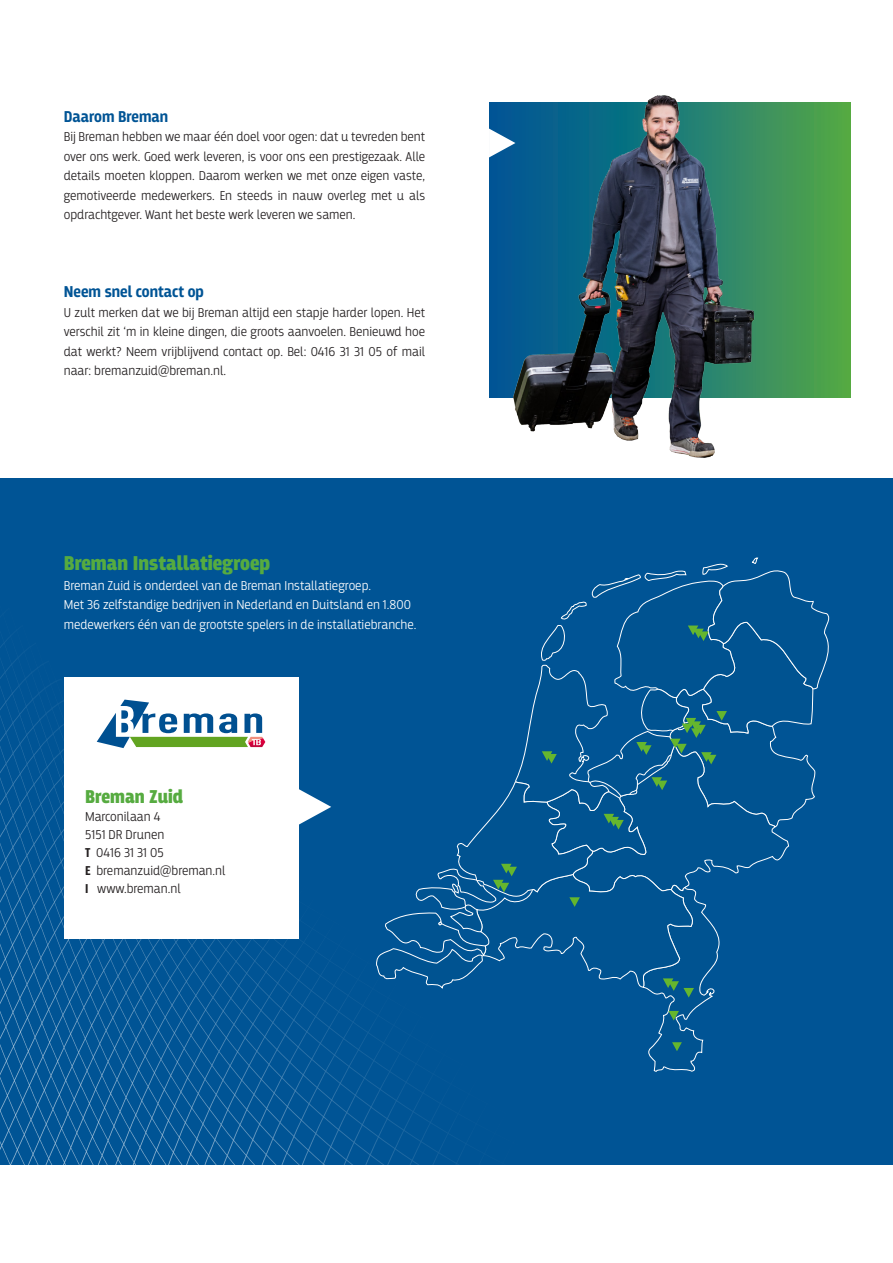
<style>
.page{position:relative;width:893px;height:1263px;background:#fff}
.page>*{position:absolute;margin:0;border:0;box-sizing:border-box;transform-origin:0 0}
.Installatiegroep{font:900 21px "Breakers";color:#56ab40}
.Bedrijfsnaam{font:900 19.5px "Breakers";color:#56ab40}
.Kop_kolom{font:700 16.5px "Breakers";color:#005495}
.Platte_tekst{font:300 13.5px/19.5px "Breakers";color:#231f20;text-align:justify}
.Bedrijfstekst{font:300 13.5px/19.5px "Breakers";color:#fff}
.Adresgegevens{font:300 13.5px "Breakers";color:#231f20}
.s1{font-weight:700}
</style>
<div class="page">
<svg style="left:489px;top:102px;width:361px;height:296px;background:#3f9457"></svg>
<svg style="left:489px;top:129px;width:13px;height:28px"></svg>
<img style="left:502px;top:95px;width:280px;height:363px">
<div style="left:0;top:478px;width:893px;height:687px;background:#005495"></div>
<img style="left:0;top:640px;width:459px;height:524px">
<div style="left:64px;top:677px;width:234px;height:262px;background:#fff"></div>
<svg style="left:97px;top:700px;width:168px;height:48px"></svg>
<svg style="left:298px;top:789px;width:33px;height:36px"></svg>
<svg style="left:376px;top:558px;width:454px;height:514px"></svg>
<p class="Kop_kolom" style="left:64px;top:107px;width:106px">Daarom Breman</p>
<p class="Platte_tekst" style="left:64px;top:127px;width:363px">Bij Breman hebben we maar één doel voor ogen: dat u tevreden bent over ons werk. Goed werk leveren, is voor ons een prestigezaak. Alle details moeten kloppen. Daarom werken we met onze eigen vaste, gemotiveerde medewerkers. En steeds in nauw overleg met u als opdrachtgever. Want het beste werk leveren we samen.</p>
<p class="Kop_kolom" style="left:64px;top:282px;width:142px">Neem snel contact op</p>
<p class="Platte_tekst" style="left:64px;top:302px;width:363px">U zult merken dat we bij Breman altijd een stapje harder lopen. Het verschil zit ‘m in kleine dingen, die groots aanvoelen. Benieuwd hoe dat werkt? Neem vrijblijvend contact op. Bel: 0416 31 31 05 of mail naar: bremanzuid@breman.nl.</p>
<p class="Installatiegroep" style="left:64px;top:551px;width:208px">Breman Installatiegroep</p>
<p class="Bedrijfstekst" style="left:64px;top:575px;width:309px">Breman Zuid is onderdeel van de Breman Installatiegroep.</p>
<p class="Bedrijfstekst" style="left:64px;top:595px;width:354px">Met 36 zelfstandige bedrijven in Nederland en Duitsland en 1.800 medewerkers één van de grootste spelers in de installatiebranche.</p>
<p class="Bedrijfsnaam" style="left:85px;top:786px;width:100px">Breman Zuid</p>
<p class="Adresgegevens" style="left:85px;top:809px;width:77px">Marconilaan 4</p>
<p class="Adresgegevens" style="left:85px;top:827px;width:81px">5151 DR Drunen</p>
<p class="Adresgegevens" style="left:85px;top:845px;width:80px"><span class="s1">T</span> 0416 31 31 05</p>
<p class="Adresgegevens" style="left:85px;top:863px;width:142px"><span class="s1">E</span> bremanzuid@breman.nl</p>
<p class="Adresgegevens" style="left:85px;top:881px;width:97px"><span class="s1">I</span> www.breman.nl</p>
</div>
